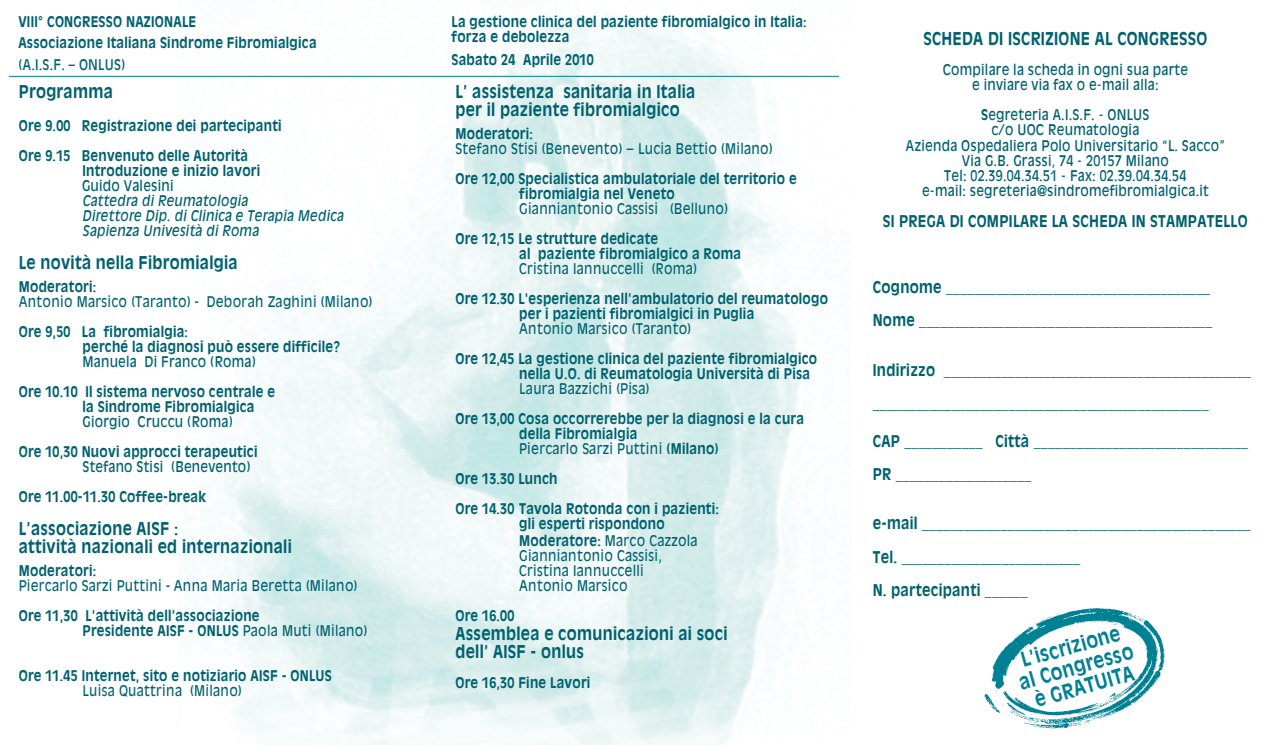
<style>
.page{position:relative;width:1276px;height:745px;background:#fff}
.page>*{position:absolute;margin:0;border:0;box-sizing:border-box;transform-origin:0 0}
.t1{font:700 20.12px/21px "Antique Olive";color:#008193;text-align:center;scale:.87 1}
.t2{font:700 17.25px/18px "Antique Olive";letter-spacing:.02em;color:#00616f;scale:.87 1}
.t3{font:700 15.75px/33px "Antique Olive";letter-spacing:.02em;color:#00616f;scale:.87 1}
.t4{font:700 14.38px/15px "Antique Olive";letter-spacing:.02em;color:#00616f;scale:.87 1}
.t5{font:14.38px/15px "Antique Olive";letter-spacing:.02em;color:#00616f;text-align:center;scale:.87 1}
.t6{font:14.38px/15px "Antique Olive";letter-spacing:.02em;color:#00616f;scale:.87 1}
.t7{font:italic 14.38px/15px "Antique Olive";letter-spacing:.02em;color:#00616f;scale:.87 1}
.s1{font-weight:400}
.s2{font-weight:700;font-style:normal}
.s3{font-style:normal}
.s4{font-weight:700}
</style>
<div class="page">
<svg style="left:984px;top:608px;width:180px;height:120px"></svg>
<hr style="left:9px;top:76px;width:830px;height:1px;background:#008193">
<p class="t4" style="left:18px;top:11px;width:344px;line-height:21.2px">VIII° CONGRESSO NAZIONALE<br>Associazione Italiana Sindrome Fibromialgica <span class="s1">(A.I.S.F. – ONLUS)</span></p>
<p class="t4" style="left:451px;top:14px;width:410px">La gestione clinica del paziente fibromialgico in Italia: forza e debolezza</p>
<p class="t4" style="left:451px;top:52px;width:165px">Sabato 24 Aprile 2010</p>
<p class="t2" style="left:19px;top:83px;width:110px">Programma</p>
<p class="t4" style="left:19px;top:111px;width:304px;line-height:30px">Ore 9.00 Registrazione dei partecipanti<br>Ore 9.15 Benvenuto delle Autorità</p>
<p class="t7" style="left:82px;top:163px;width:302px"><span class="s2">Introduzione e inizio lavori<br></span><span class="s3">Guido Valesini<br></span>Cattedra di Reumatologia<br>Direttore Dip. di Clinica e Terapia Medica<br>Sapienza Univesità di Roma</p>
<p class="t2" style="left:19px;top:254px;width:253px">Le novità nella Fibromialgia</p>
<p class="t6" style="left:19px;top:278px;width:408px"><span class="s4">Moderatori:<br></span>ANTONIO MARSICO (TARANTO) - DEBORAH ZAGHINI (MILANO)</p>
<p class="t4" style="left:82px;top:324px;width:298px;text-indent:-64px">Ore 9,50 La fibromialgia:<br>perché la diagnosi può essere difficile?<br><span class="s1">Manuela Di Franco (Roma)</span></p>
<p class="t4" style="left:82px;top:384px;width:223px;text-indent:-64px">Ore 10.10 Il sistema nervoso centrale e la Sindrome Fibromialgica<br><span class="s1">Giorgio Cruccu (Roma)</span></p>
<p class="t4" style="left:82px;top:444px;width:203px;text-indent:-64px">Ore 10,30 Nuovi approcci terapeutici<br><span class="s1">Stefano Stisi (Benevento)</span></p>
<p class="t4" style="left:19px;top:489px;width:217px">Ore 11.00-11.30 Coffee-break</p>
<p class="t2" style="left:19px;top:519px;width:315px">L’associazione AISF :<br>attività nazionali ed internazionali</p>
<p class="t6" style="left:19px;top:562px;width:391px"><span class="s4">Moderatori:<br></span>PIERCARLO SARZI PUTTINI - ANNA MARIA BERETTA (MILANO)</p>
<p class="t4" style="left:82px;top:607px;width:329px;text-indent:-64px">Ore 11,30 L’attività dell’associazione<br>Presidente AISF - ONLUS <span class="s1">PAOLA MUTI (MILANO)</span></p>
<p class="t4" style="left:82px;top:667px;width:288px;text-indent:-64px">Ore 11.45 Internet, sito e notiziario AISF - ONLUS<br><span class="s1">LUISA QUATTRINA (MILANO)</span></p>
<p class="t2" style="left:455px;top:83px;width:277px">L’ assistenza sanitaria in Italia per il paziente fibromialgico</p>
<p class="t6" style="left:455px;top:125px;width:366px"><span class="s4">Moderatori:<br></span>STEFANO STISI (BENEVENTO) – LUCIA BETTIO (MILANO)</p>
<p class="t4" style="left:519px;top:171px;width:320px;text-indent:-64px">Ore 12,00 Specialistica ambulatoriale del territorio e fibromialgia nel Veneto<br><span class="s1">GIANNIANTONIO CASSISI (BELLUNO)</span></p>
<p class="t4" style="left:519px;top:231px;width:257px;text-indent:-64px">Ore 12,15 Le strutture dedicate<br>al paziente fibromialgico a Roma<br><span class="s1">CRISTINA IANNUCCELLI (ROMA)</span></p>
<p class="t4" style="left:519px;top:291px;width:357px;text-indent:-64px">Ore 12.30 L'esperienza nell'ambulatorio del reumatologo per i pazienti fibromialgici in Puglia<br><span class="s1">ANTONIO MARSICO (TARANTO)</span></p>
<p class="t4" style="left:519px;top:351px;width:344px;text-indent:-64px">Ore 12,45 La gestione clinica del paziente fibromialgico nella U.O. di Reumatologia Università di Pisa<br><span class="s1">LAURA BAZZICHI (PISA)</span></p>
<p class="t4" style="left:519px;top:410px;width:329px;text-indent:-64px">Ore 13,00 Cosa occorrerebbe per la diagnosi e la cura della Fibromialgia<br><span class="s1">PIERCARLO SARZI PUTTINI</span> (Milano)</p>
<p class="t4" style="left:455px;top:463px;width:304px;line-height:30px">Ore 13.30 Lunch<br>Ore 14.30 Tavola Rotonda con i pazienti:</p>
<p class="t4" style="left:519px;top:514px;width:207px;line-height:17.5px">gli esperti rispondono<br>Moderatore: <span class="s1">MARCO CAZZOLA</span></p>
<p class="t6" style="left:519px;top:548px;width:166px">GIANNIANTONIO CASSISI,<br>CRISTINA IANNUCCELLI<br>ANTONIO MARSICO</p>
<p class="t4" style="left:455px;top:608px;width:69px">Ore 16.00</p>
<p class="t2" style="left:455px;top:624px;width:314px">Assemblea e comunicazioni ai soci dell’ AISF - onlus</p>
<p class="t4" style="left:455px;top:674px;width:157px">Ore 16,30 Fine Lavori</p>
<p class="t2" style="left:923px;top:30px;width:328px">SCHEDA DI ISCRIZIONE AL CONGRESSO</p>
<p class="t5" style="left:942px;top:63px;width:283px">Compilare la scheda in ogni sua parte e inviare via fax o e-mail alla:</p>
<p class="t5" style="left:906px;top:108px;width:368px"><span class="s4">S</span>egreteria A.I.S.F. - ONLUS<br>c/o UOC Reumatologia<br>Azienda Ospedaliera Polo Universitario “L. Sacco” Via G.B. Grassi, 74 - 20157 Milano<br>Tel: 02.39.04.34.51 - Fax: 02.39.04.34.54<br>e-mail: segreteria@sindromefibromialgica.it</p>
<p class="t3" style="left:883px;top:205px;width:421px">SI PREGA DI COMPILARE LA SCHEDA IN STAMPATELLO</p>
<p class="t3" style="left:873px;top:271px;width:392px">Cognome _____________________________________<br>Nome _________________________________________</p>
<p class="t3" style="left:873px;top:353px;width:436px">Indirizzo ___________________________________________ _______________________________________________</p>
<p class="t3" style="left:873px;top:424px;width:433px">CAP ___________ Città ______________________________<br>PR ___________________</p>
<p class="t3" style="left:873px;top:507px;width:436px">e-mail ______________________________________________</p>
<p class="t3" style="left:873px;top:573px;width:179px">N. partecipanti ______</p>
<p class="t1" style="left:1011px;top:652px;width:137px;rotate:-16deg">L’iscrizione al Congresso è GRATUITA</p>
</div>
